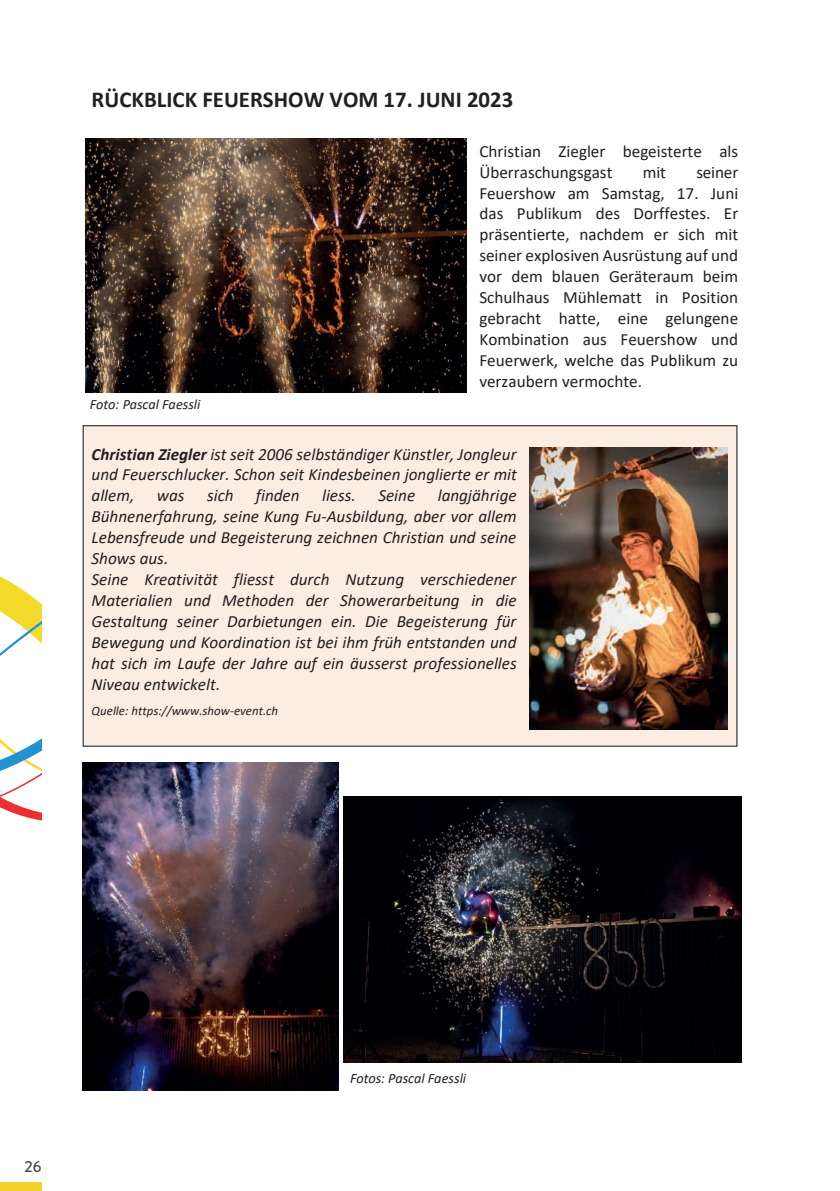
<style>
.page{position:relative;width:840px;height:1191px;background:#fff}
.page>*{position:absolute;margin:0;border:0;box-sizing:border-box;transform-origin:0 0}
.t1{font:700 22.8px "Calibri";color:#231f20}
.t2{font:italic 17.2px/21px "Calibri";color:#231f20;text-align:justify}
.t3{font:17.2px/21px "Calibri";color:#231f20}
.t4{font:500 16px "Brandon Grotesque";color:#464748}
.t5{font:italic 14.2px "Calibri";letter-spacing:-.005em;color:#231f20}
.t6{font:italic 12.8px "Calibri";color:#231f20}
.s1{font-style:inherit}
.s2{font-weight:700}
</style>
<div class="page">
<div style="left:0;top:1182px;width:41px;height:9px;background:#f4d12b"></div>
<svg style="left:0;top:576px;width:41px;height:245px"></svg>
<div style="left:83px;top:426px;width:653px;height:320px;background:#fcede2"></div>
<img style="left:529px;top:447px;width:197px;height:283px">
<img style="left:86px;top:138px;width:380px;height:254px">
<img style="left:83px;top:762px;width:255px;height:328px">
<img style="left:343px;top:796px;width:397px;height:266px">
<h1 class="t1" style="left:92px;top:83px;width:423px"><span class="s1">RÜCKBLICK</span> FEUERSHOW VOM 17. JUNI <span class="s1">2023</span></h1>
<p class="t3" style="left:479px;top:140px;width:260px">Christian Ziegler begeisterte als<br>Überraschungsgast</p>
<p class="t3" style="left:479px;top:161px;width:260px;text-align:justify;text-indent:217px">seiner Feuershow am Samstag, 17. Juni das Publikum des Dorffestes. Er präsentierte, nachdem er sich mit seiner explosiven Ausrüstung auf und vor dem blauen Geräteraum beim Schulhaus Mühlematt in Position gebracht hatte, eine gelungene Kombination aus Feuershow und Feuerwerk, welche das Publikum zu verzaubern vermochte.</p>
<p class="t3" style="left:642px;top:161px;width:25px">mit</p>
<p class="t5" style="left:90px;top:394px;width:112px">Foto: Pascal Faessli</p>
<p class="t2" style="left:91px;top:442px;width:426px"><span class="s2">Christian Ziegler</span> ist seit 2006 selbständiger Künstler, Jongleur und Feuerschlucker. Schon seit Kindesbeinen jonglierte er mit allem,</p>
<p class="t2" style="left:157px;top:484px;width:29px">was</p>
<p class="t2" style="left:207px;top:484px;width:28px">sich</p>
<p class="t2" style="left:256px;top:484px;width:45px">finden</p>
<p class="t2" style="left:322px;top:484px;width:35px">liess.</p>
<p class="t2" style="left:378px;top:484px;width:38px">Seine</p>
<p class="t2" style="left:91px;top:484px;width:426px;text-align:left;text-indent:346px">langjährige Bühnenerfahrung, seine Kung Fu-Ausbildung, aber vor allem Lebensfreude und Begeisterung zeichnen Christian und seine Shows aus.<br>Seine Kreativität fliesst durch Nutzung verschiedener Materialien und Methoden der Showerarbeitung in die Gestaltung seiner Darbietungen ein. Die Begeisterung für Bewegung und Koordination ist bei ihm früh entstanden und hat sich im Laufe der Jahre auf ein äusserst professionelles Niveau entwickelt.</p>
<p class="t6" style="left:92px;top:702px;width:188px">Quelle: https://www.show-event.ch</p>
<p class="t4" style="left:24px;top:1155px;width:18px">26</p>
<p class="t5" style="left:350px;top:1068px;width:118px">Fotos: Pascal Faessli</p>
</div>
